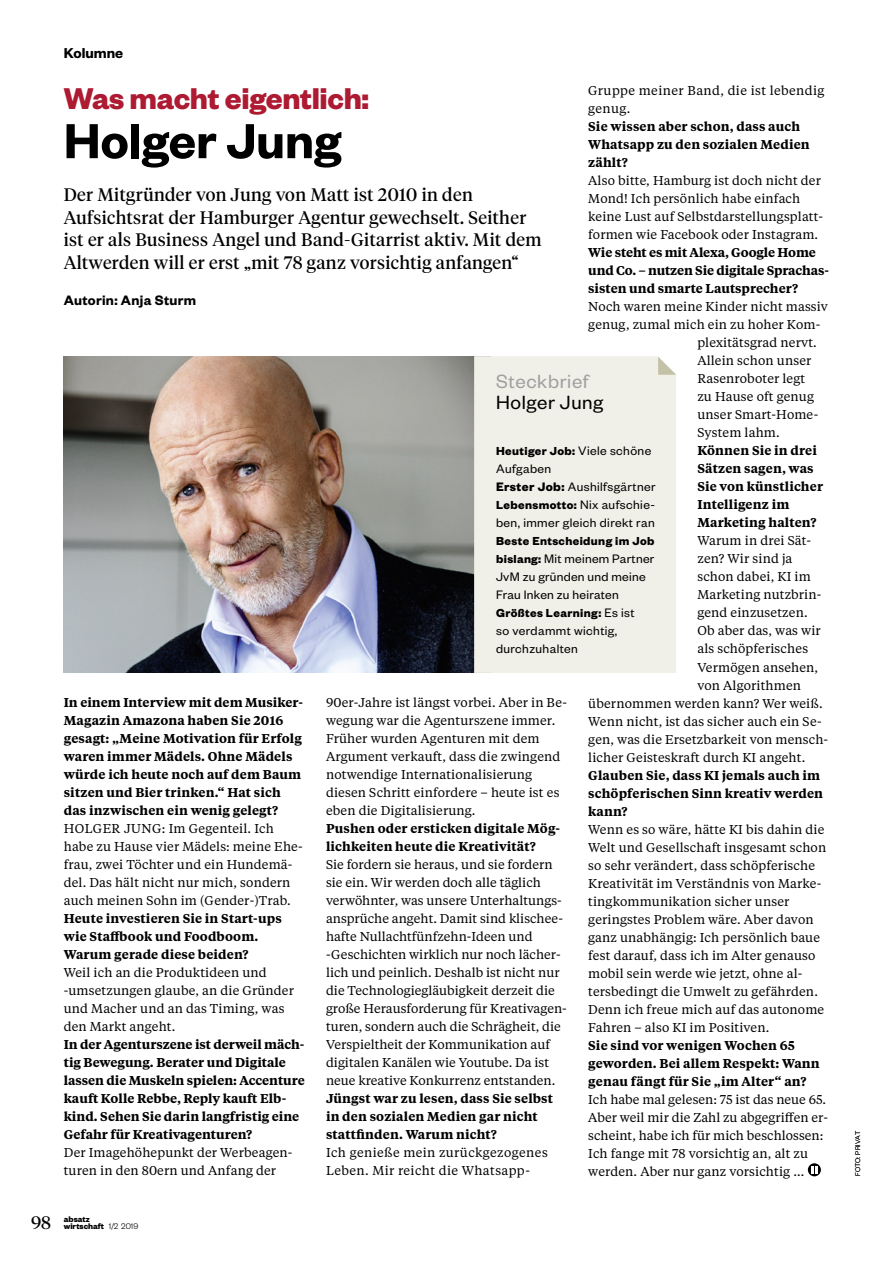
<style>
.page{position:relative;width:893px;height:1263px;background:#fff}
.page>*{position:absolute;margin:0;border:0;box-sizing:border-box;transform-origin:0 0}
.t1{font:600 54px "Founders Grotesk";color:#000}
.t2{font:700 33px "Founders Grotesk";letter-spacing:-.01em;color:#ad1a31}
.t3{font:21px "Founders Grotesk";letter-spacing:.03em;color:#a1a0a1}
.t4{font:21px "Founders Grotesk";letter-spacing:.03em;color:#000}
.t5{font:18px/22.5px "Tiempos Headline";letter-spacing:.02em;color:#000}
.t6{font:600 15.75px "Founders Grotesk";color:#000}
.t7{font:600 15px "Founders Grotesk";letter-spacing:.02em;color:#000}
.t8{font:13.5px/18px "Founders Grotesk";letter-spacing:.03em;color:#000}
.t9{font:12.75px/18px "Tiempos Text";letter-spacing:.01em;color:#000}
.t10{font:600 12.75px/18px "Tiempos Text";letter-spacing:.01em;color:#000}
.t11{font:12.75px/18px "Tiempos Text";letter-spacing:.03em;color:#000}
.t12{font:600 12.75px/18px "Tiempos Text";letter-spacing:-.01em;color:#000}
.t13{font:700 12.75px "Founders Grotesk";letter-spacing:.03em;color:#000}
.t14{font:700 9px/7.5px "Founders Grotesk";color:#000}
.t15{font:300 7.5px "Founders Grotesk";letter-spacing:-.01em;color:#000}
.s1{font-weight:400;font-size:13.5px}
.s2{font-weight:700}
.s3{font-weight:700;font-size:12.75px}
.s4{font-family:"Tiempos Headline";font-weight:400;font-size:18px}
.s5{font-weight:300}
</style>
<div class="page">
<svg style="left:808px;top:1163px;width:13px;height:13px"></svg>
<svg style="left:811px;top:1166px;width:7px;height:8px"></svg>
<img style="left:64px;top:356px;width:410px;height:317px">
<div style="left:474px;top:356px;width:202px;height:317px;background:#f1f0e8"></div>
<svg style="left:658px;top:357px;width:18px;height:18px"></svg>
<p class="t6" style="left:64px;top:43px;width:61px">Kolumne</p>
<p class="t11" style="left:588px;top:81px;width:238px">Gruppe meiner Band, die ist lebendig genug.</p>
<p class="t10" style="left:588px;top:117px;width:223px">Sie wissen aber schon, dass auch<br>Whatsapp zu den sozialen Medien zählt?</p>
<p class="t9" style="left:588px;top:171px;width:236px">Also bitte, Hamburg ist doch nicht der Mond! Ich persönlich habe einfach keine Lust auf Selbstdarstellungsplatt&shy;formen wie Facebook oder Instagram.</p>
<p class="t12" style="left:588px;top:243px;width:242px">Wie steht es mit Alexa, Google Home und Co. – nutzen Sie digitale Sprachas&shy;sisten und smarte Lautsprecher?</p>
<p class="t9" style="left:588px;top:297px;width:241px">Noch waren meine Kinder nicht massiv</p>
<p class="t9" style="left:588px;top:315px;width:234px">genug, zumal mich ein zu hoher Kom-</p>
<p class="t9" style="left:697px;top:333px;width:121px">plexitätsgrad nervt.</p>
<p class="t9" style="left:697px;top:351px;width:116px">Allein schon unser</p>
<p class="t9" style="left:697px;top:369px;width:109px">Rasenroboter legt</p>
<p class="t9" style="left:697px;top:387px;width:118px">zu Hause oft genug</p>
<p class="t9" style="left:697px;top:405px;width:122px">unser Smart-Home-</p>
<p class="t9" style="left:697px;top:423px;width:84px">System lahm.</p>
<p class="t10" style="left:697px;top:441px;width:127px">Können Sie in drei<br>Sätzen sagen, was<br>Sie von künstlicher<br>Intelligenz im<br>Marketing halten?</p>
<p class="t9" style="left:697px;top:531px;width:115px">Warum in drei Sät-</p>
<p class="t9" style="left:697px;top:549px;width:97px">zen? Wir sind ja</p>
<p class="t9" style="left:697px;top:567px;width:115px">schon dabei, KI im</p>
<p class="t9" style="left:697px;top:585px;width:126px">Marketing nutzbrin-</p>
<p class="t9" style="left:697px;top:603px;width:112px">gend einzusetzen.</p>
<p class="t9" style="left:697px;top:621px;width:125px">Ob aber das, was wir</p>
<p class="t9" style="left:697px;top:639px;width:112px">als schöpferisches</p>
<p class="t9" style="left:697px;top:657px;width:122px">Vermögen ansehen,</p>
<p class="t9" style="left:697px;top:675px;width:105px">von Algorithmen</p>
<p class="t9" style="left:588px;top:693px;width:236px">übernommen werden kann? Wer weiß.</p>
<p class="t9" style="left:588px;top:711px;width:235px">Wenn nicht, ist das sicher auch ein Se-</p>
<p class="t9" style="left:588px;top:729px;width:241px">gen, was die Ersetzbarkeit von mensch-</p>
<p class="t9" style="left:588px;top:747px;width:219px">licher Geisteskraft durch KI angeht.</p>
<p class="t10" style="left:588px;top:765px;width:236px">Glauben Sie, dass KI jemals auch im schöpferischen Sinn kreativ werden kann?</p>
<p class="t9" style="left:588px;top:819px;width:239px">Wenn es so wäre, hätte KI bis dahin die Welt und Gesellschaft insgesamt schon so sehr verändert, dass schöpferische Kreativität im Verständnis von Marke&shy;tingkommunikation sicher unser geringstes Problem wäre. Aber davon ganz unabhängig: Ich persönlich baue fest darauf, dass ich im Alter genauso mobil sein werde wie jetzt, ohne al&shy;tersbedingt die Umwelt zu gefährden.<br>Denn ich freue mich auf das autonome Fahren – also KI im Positiven.</p>
<p class="t10" style="left:588px;top:1035px;width:233px">Sie sind vor wenigen Wochen 65 geworden. Bei allem Respekt: Wann genau fängt für Sie „im Alter“ an?</p>
<p class="t9" style="left:588px;top:1089px;width:241px">Ich habe mal gelesen: 75 ist das neue 65.<br>Aber weil mir die Zahl zu abgegriffen er&shy;scheint, habe ich für mich beschlossen:<br>Ich fange mit 78 vorsichtig an, alt zu werden. Aber nur ganz vorsichtig …</p>
<h2 class="t2" style="left:64px;top:77px;width:307px">Was macht eigentlich:</h2>
<h1 class="t1" style="left:64px;top:107px;width:279px">Holger Jung</h1>
<h3 class="t5" style="left:64px;top:183px;width:479px">Der Mitgründer von Jung von Matt ist 2010 in den Aufsichtsrat der Hamburger Agentur gewechselt. Seither ist er als Business Angel und Band-Gitarrist aktiv. Mit dem Altwerden will er erst „mit 78 ganz vorsichtig anfangen“</h3>
<p class="t7" style="left:64px;top:290px;width:134px">Autorin: Anja Sturm</p>
<h3 class="t3" style="left:496px;top:369px;width:94px">Steckbrief</h3>
<h3 class="t4" style="left:496px;top:390px;width:109px">Holger Jung</h3>
<p class="t13" style="left:496px;top:443px;width:157px">Heutiger Job: <span class="s1">Viele schöne</span></p>
<p class="t8" style="left:496px;top:459px;width:161px">Aufgaben<br><span class="s2">Erster Job:</span> Aushilfsgärtner</p>
<p class="t13" style="left:496px;top:497px;width:160px">Lebensmotto: <span class="s1">Nix aufschie-</span></p>
<p class="t8" style="left:496px;top:513px;width:160px">ben, immer gleich direkt ran</p>
<p class="t13" style="left:496px;top:533px;width:160px">Beste Entscheidung im Job</p>
<p class="t8" style="left:496px;top:549px;width:160px"><span class="s3">bislang:</span> Mit meinem Partner<br>JvM zu gründen und meine<br>Frau Inken zu heiraten</p>
<p class="t13" style="left:496px;top:605px;width:140px">Größtes Learning: <span class="s1">Es ist</span></p>
<p class="t8" style="left:496px;top:621px;width:123px">so verdammt wichtig, durchzuhalten</p>
<p class="t10" style="left:64px;top:693px;width:241px">In einem Interview mit dem Musiker-Magazin Amazona haben Sie 2016 gesagt: „Meine Motivation für Erfolg waren immer Mädels. Ohne Mädels würde ich heute noch auf dem Baum sitzen und Bier trinken.“ Hat sich das inzwischen ein wenig gelegt?</p>
<p class="t9" style="left:64px;top:819px;width:241px">HOLGER JUNG: Im Gegenteil. Ich habe zu Hause vier Mädels: meine Ehe&shy;frau, zwei Töchter und ein Hundemä&shy;del. Das hält nicht nur mich, sondern auch meinen Sohn im (Gender-)Trab.</p>
<p class="t10" style="left:64px;top:909px;width:219px">Heute investieren Sie in Start-ups wie Staffbook und Foodboom.<br>Warum gerade diese beiden?</p>
<p class="t9" style="left:64px;top:963px;width:232px">Weil ich an die Produktideen und -umsetzungen glaube, an die Gründer und Macher und an das Timing, was den Markt angeht.</p>
<p class="t10" style="left:64px;top:1035px;width:242px">In der Agenturszene ist derweil mäch&shy;tig Bewegung. Berater und Digitale lassen die Muskeln spielen: Accenture kauft Kolle Rebbe, Reply kauft Elb&shy;kind. Sehen Sie darin langfristig eine Gefahr für Kreativagenturen?</p>
<p class="t9" style="left:64px;top:1143px;width:230px">Der Imagehöhepunkt der Werbeagen&shy;turen in den 80ern und Anfang der</p>
<p class="t9" style="left:326px;top:693px;width:242px">90er-Jahre ist längst vorbei. Aber in Be&shy;wegung war die Agenturszene immer.<br>Früher wurden Agenturen mit dem Argument verkauft, dass die zwingend notwendige Internationalisierung diesen Schritt einfordere – heute ist es eben die Digitalisierung.</p>
<p class="t10" style="left:326px;top:819px;width:236px">Pushen oder ersticken digitale Mög&shy;lichkeiten heute die Kreativität?</p>
<p class="t9" style="left:326px;top:855px;width:242px">Sie fordern sie heraus, und sie fordern sie ein. Wir werden doch alle täglich verwöhnter, was unsere Unterhaltungs&shy;ansprüche angeht. Damit sind klischee&shy;hafte Nullachtfünfzehn-Ideen und -Geschichten wirklich nur noch lächer&shy;lich und peinlich. Deshalb ist nicht nur die Technologiegläubigkeit derzeit die große Herausforderung für Kreativagen&shy;turen, sondern auch die Schrägheit, die Verspieltheit der Kommunikation auf digitalen Kanälen wie Youtube. Da ist neue kreative Konkurrenz entstanden.</p>
<p class="t10" style="left:326px;top:1089px;width:229px">Jüngst war zu lesen, dass Sie selbst in den sozialen Medien gar nicht stattfinden. Warum nicht?</p>
<p class="t11" style="left:326px;top:1143px;width:223px">Ich genieße mein zurückgezogenes<br>Leben. Mir reicht die Whatsapp-</p>
<p class="t14" style="left:31px;top:1215px;width:109px;text-indent:33px">absatz<br><span class="s4">98</span> wirtschaft <span class="s5">1/2 2019</span></p>
<p class="t15" style="left:853px;top:1176px;width:46px;rotate:-90deg">FOTO: PRIVAT</p>
</div>
